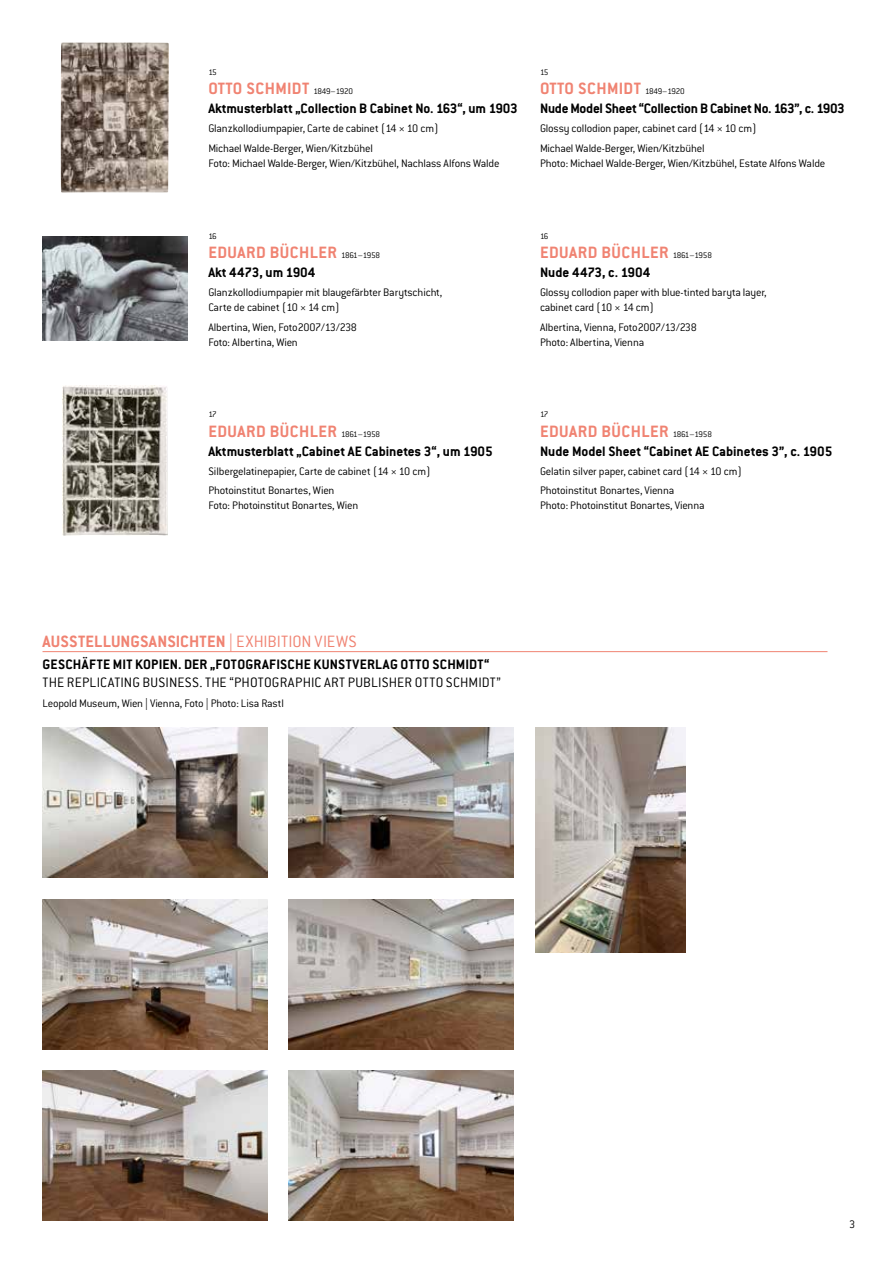
<style>
.page{position:relative;width:893px;height:1263px;background:#fff}
.page>*{position:absolute;margin:0;border:0;box-sizing:border-box;transform-origin:0 0}
.t1{font:700 18px "Conduit ITC Pro";letter-spacing:.025em;color:#f08372}
.t2{font:700 15px "Conduit ITC Pro";color:#000}
.t3{font:300 15px "Conduit ITC Pro";letter-spacing:.01em;color:#000}
.t4{font:700 15px "Conduit ITC Pro";letter-spacing:.02em;color:#000}
.t5{font:700 15px "Conduit ITC Pro";letter-spacing:-.02em;color:#000}
.t6{font:300 12px/19.2px "Conduit ITC Pro";letter-spacing:-.015em;color:#000}
.t7{font:300 9px "Conduit ITC Pro";letter-spacing:-.08em;color:#000}
.s1{font-weight:300;font-size:9px;color:#000}
.s2{font-weight:300}
</style>
<div class="page">
<img style="left:61px;top:43px;width:108px;height:150px">
<img style="left:43px;top:237px;width:144px;height:104px">
<img style="left:62px;top:385px;width:105px;height:150px">
<img style="left:43px;top:1070px;width:225px;height:150px">
<img style="left:289px;top:899px;width:225px;height:150px">
<img style="left:43px;top:728px;width:225px;height:150px">
<img style="left:43px;top:899px;width:225px;height:150px">
<img style="left:289px;top:1070px;width:225px;height:150px">
<img style="left:535px;top:728px;width:150px;height:225px">
<img style="left:289px;top:728px;width:225px;height:150px">
<hr style="left:43px;top:651px;width:784px;height:1px;background:#f08372">
<p class="t7" style="left:208px;top:67px;width:10px">15</p>
<h1 class="t1" style="left:208px;top:78px;width:146px">OTTO SCHMIDT <span class="s1">1849–1920</span></h1>
<p class="t2" style="left:208px;top:100px;width:311px">Aktmusterblatt „Collection B Cabinet No. 163“, um 1903</p>
<p class="t6" style="left:208px;top:119px;width:232px">Glanzkollodiumpapier, Carte de cabinet (14 × 10 cm)<br>Michael Walde-Berger, Wien/Kitzbühel</p>
<p class="t6" style="left:208px;top:153px;width:293px">Foto: Michael Walde-Berger, Wien/Kitzbühel, Nachlass Alfons Walde</p>
<p class="t7" style="left:540px;top:67px;width:10px">15</p>
<h1 class="t1" style="left:540px;top:78px;width:146px">OTTO SCHMIDT <span class="s1">1849–1920</span></h1>
<p class="t5" style="left:540px;top:100px;width:306px">Nude Model Sheet “Collection B Cabinet No. 163”, c. 1903</p>
<p class="t6" style="left:540px;top:119px;width:218px">Glossy collodion paper, cabinet card (14 × 10 cm)<br>Michael Walde-Berger, Wien/Kitzbühel</p>
<p class="t6" style="left:540px;top:153px;width:287px">Photo: Michael Walde-Berger, Wien/Kitzbühel, Estate Alfons Walde</p>
<p class="t7" style="left:208px;top:231px;width:10px">16</p>
<h1 class="t1" style="left:208px;top:242px;width:173px">EDUARD BÜCHLER <span class="s1">1861–1958</span></h1>
<p class="t2" style="left:208px;top:264px;width:109px">Akt 4473, um 1904</p>
<p class="t6" style="left:208px;top:285px;width:235px;line-height:15px">Glanzkollodiumpapier mit blaugefärbter Barytschicht,<br>Carte de cabinet (10 × 14 cm)</p>
<p class="t6" style="left:208px;top:319px;width:150px;line-height:15px">Albertina, Wien, Foto2007/13/238<br>Foto: Albertina, Wien</p>
<p class="t7" style="left:540px;top:231px;width:10px">16</p>
<h1 class="t1" style="left:540px;top:242px;width:173px">EDUARD BÜCHLER <span class="s1">1861–1958</span></h1>
<p class="t2" style="left:540px;top:264px;width:112px">Nude 4473, c. 1904</p>
<p class="t6" style="left:540px;top:285px;width:228px;line-height:15px">Glossy collodion paper with blue-tinted baryta layer, cabinet card (10 × 14 cm)</p>
<p class="t6" style="left:540px;top:319px;width:158px;line-height:15px">Albertina, Vienna, Foto2007/13/238<br>Photo: Albertina, Vienna</p>
<p class="t7" style="left:208px;top:410px;width:10px">17</p>
<h1 class="t1" style="left:208px;top:420px;width:173px">EDUARD BÜCHLER <span class="s1">1861–1958</span></h1>
<p class="t2" style="left:208px;top:442px;width:286px">Aktmusterblatt „Cabinet AE Cabinetes 3“, um 1905</p>
<p class="t6" style="left:208px;top:462px;width:224px">Silbergelatinepapier, Carte de cabinet (14 × 10 cm)<br>Photoinstitut Bonartes, Wien</p>
<p class="t6" style="left:208px;top:496px;width:151px">Foto: Photoinstitut Bonartes, Wien</p>
<p class="t7" style="left:540px;top:410px;width:10px">17</p>
<h1 class="t1" style="left:540px;top:420px;width:173px">EDUARD BÜCHLER <span class="s1">1861–1958</span></h1>
<p class="t2" style="left:540px;top:442px;width:294px">Nude Model Sheet “Cabinet AE Cabinetes 3”, c. 1905</p>
<p class="t6" style="left:540px;top:462px;width:204px">Gelatin silver paper, cabinet card (14 × 10 cm)<br>Photoinstitut Bonartes, Vienna</p>
<p class="t6" style="left:540px;top:496px;width:166px">Photo: Photoinstitut Bonartes, Vienna</p>
<h1 class="t1" style="left:43px;top:631px;width:316px">AUSSTELLUNGSANSICHTEN <span class="s2">| EXHIBITION VIEWS</span></h1>
<p class="t4" style="left:43px;top:656px;width:448px">GESCHÄFTE MIT KOPIEN. DER „FOTOGRAFISCHE KUNSTVERLAG OTTO SCHMIDT“</p>
<p class="t3" style="left:43px;top:674px;width:460px">THE REPLICATING BUSINESS. THE “PHOTOGRAPHIC ART PUBLISHER OTTO SCHMIDT”</p>
<p class="t6" style="left:43px;top:693px;width:243px">Leopold Museum, Wien | Vienna, Foto | Photo: Lisa Rastl</p>
<p class="t6" style="left:849px;top:1214px;width:8px">3</p>
</div>
